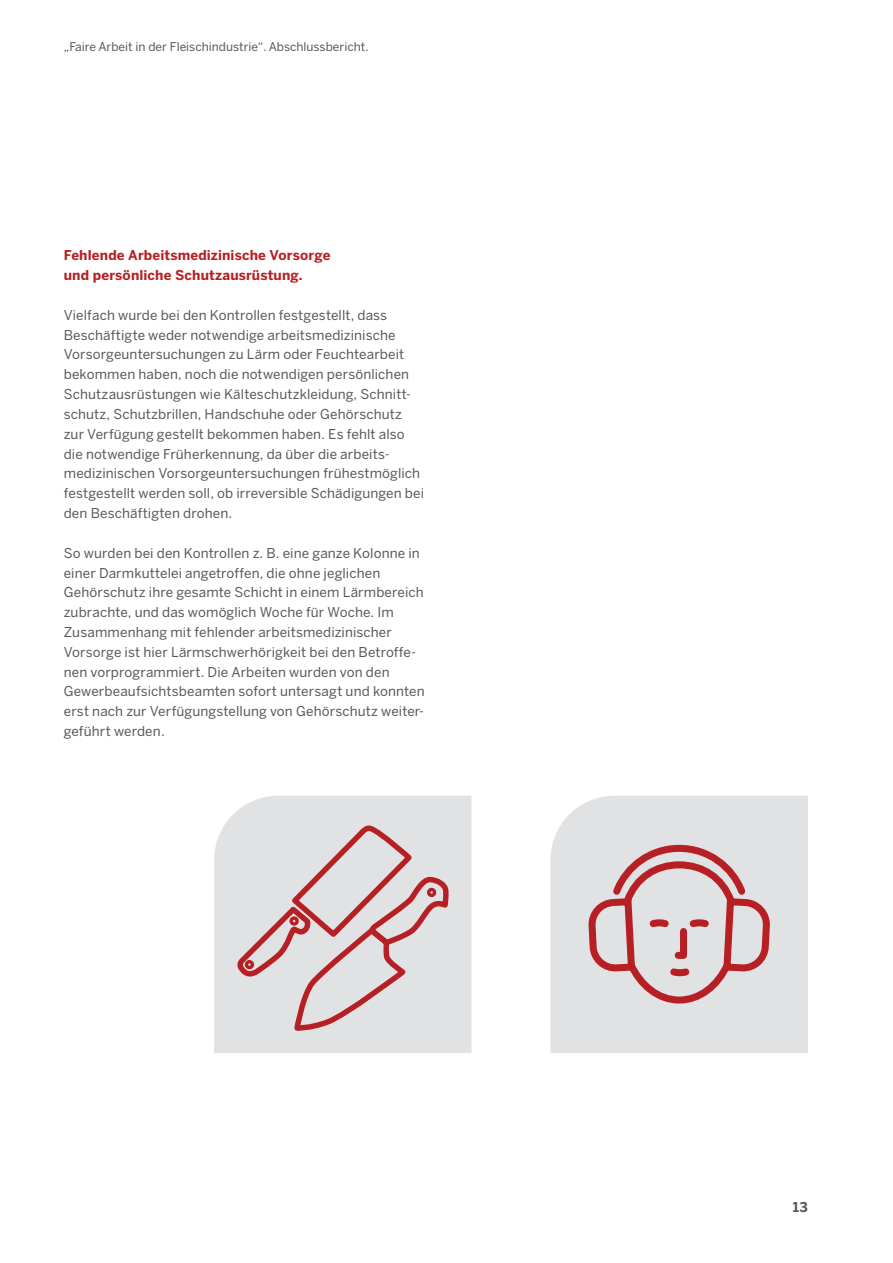
<style>
.page{position:relative;width:893px;height:1263px;background:#fff}
.page>*{position:absolute;margin:0;border:0;box-sizing:border-box;transform-origin:0 0}
.t1{font:13.5px/19.8px "Benton Sans";letter-spacing:.01em;color:#57585a}
.t2{font:700 13.5px/19.8px "Benton Sans";letter-spacing:.01em;color:#b62024}
.t3{font:700 13.5px "Benton Sans";color:#57585a}
.t4{font:12px "Benton Sans";color:#57585a}
</style>
<div class="page">
<div style="left:214px;top:796px;width:258px;height:257px;background:#e1e2e4"></div>
<svg style="left:233px;top:822px;width:221px;height:211px;background:#dbcacc"></svg>
<div style="left:427px;top:888px;width:9px;height:9px;border:3px solid #b62024;border-radius:50%"></div>
<div style="left:550px;top:796px;width:258px;height:257px;background:#e1e2e4"></div>
<svg style="left:585px;top:841px;width:188px;height:166px;background:#d8bcbe"></svg>
<p class="t4" style="left:64px;top:40px;width:306px">„Faire Arbeit in der Fleischindustrie“. Abschlussbericht.</p>
<p class="t2" style="left:64px;top:245px;width:268px">Fehlende Arbeitsmedizinische Vorsorge und persönliche Schutzausrüstung.</p>
<p class="t1" style="left:64px;top:305px;width:362px">Vielfach wurde bei den Kontrollen festgestellt, dass Beschäftigte weder notwendige arbeitsmedizinische Vorsorgeuntersuchungen zu Lärm oder Feuchtearbeit bekommen haben, noch die notwendigen persönlichen Schutzausrüstungen wie Kälteschutzkleidung, Schnitt&shy;schutz, Schutzbrillen, Handschuhe oder Gehörschutz zur Verfügung gestellt bekommen haben. Es fehlt also die notwendige Früherkennung, da über die arbeits&shy;medizinischen Vorsorgeuntersuchungen frühestmöglich festgestellt werden soll, ob irreversible Schädigungen bei den Beschäftigten drohen.</p>
<p class="t1" style="left:64px;top:543px;width:362px">So wurden bei den Kontrollen z. B. eine ganze Kolonne in einer Darmkuttelei angetroffen, die ohne jeglichen Gehörschutz ihre gesamte Schicht in einem Lärmbereich zubrachte, und das womöglich Woche für Woche. Im Zusammenhang mit fehlender arbeitsmedizinischer Vorsorge ist hier Lärmschwerhörigkeit bei den Betroffe&shy;nen vorprogrammiert. Die Arbeiten wurden von den Gewerbeaufsichtsbeamten sofort untersagt und konnten erst nach zur Verfügungstellung von Gehörschutz weiter&shy;geführt werden.</p>
<p class="t3" style="left:793px;top:1199px;width:17px">13</p>
</div>
